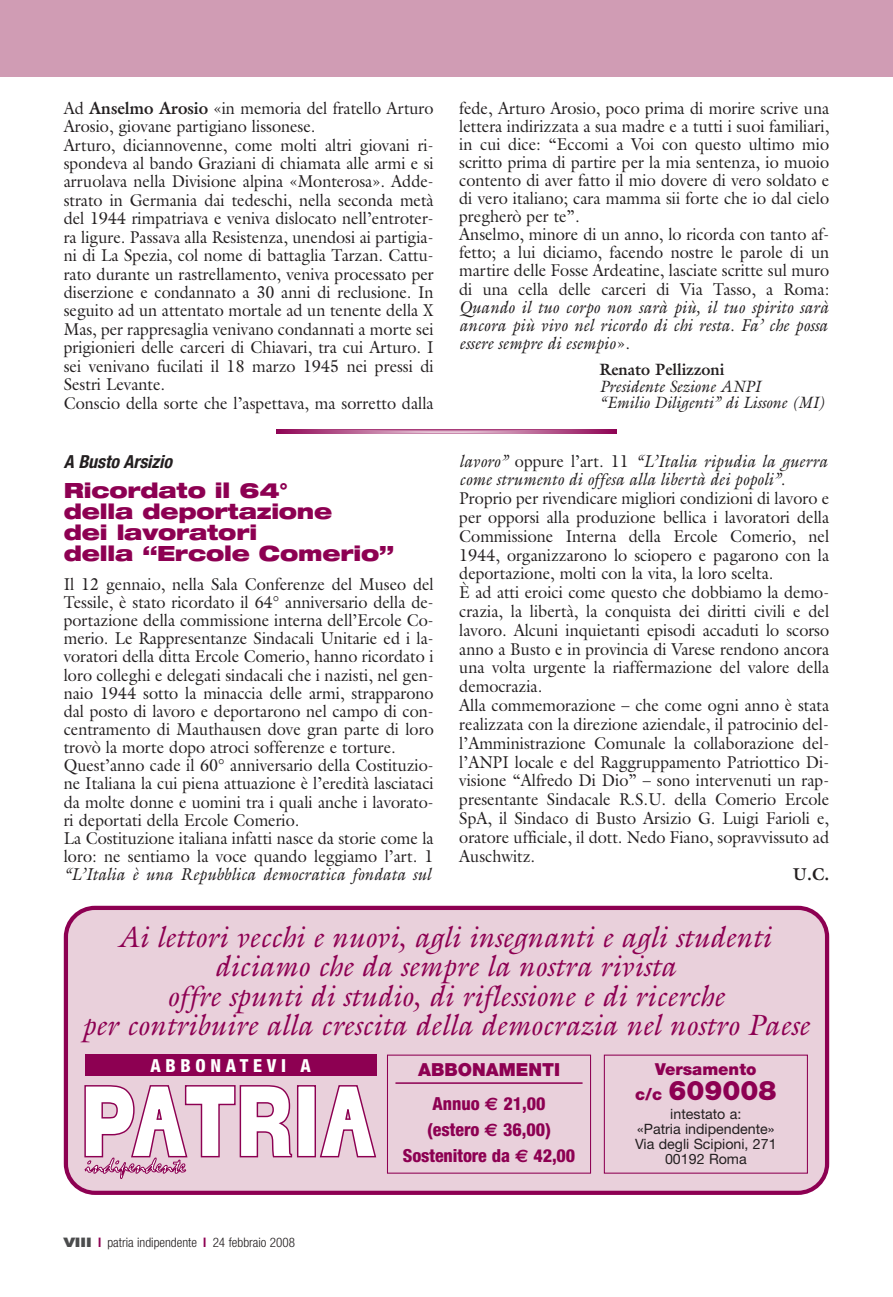
<style>
.page{position:relative;width:893px;height:1297px;background:#fff}
.page>*{position:absolute;margin:0;border:0;box-sizing:border-box;transform-origin:0 0}
.t1{font:italic 29.55px/29.5px "Galliard";color:#8d0052;text-align:center;scale:.96 1}
.t2{font:900 27px "Helvetica Neue";color:#8d0052}
.t3{font:900 expanded 21px/21.1px "Helvetica Neue";letter-spacing:-.01em;color:#8d0052}
.t4{font:800 condensed 18px/26px "Helvetica Neue";letter-spacing:-.005em;color:#8d0052;text-align:center}
.t5{font:900 18px/33.9px "Helvetica Neue";color:#8d0052;text-align:center}
.t6{font:italic 700 condensed 18px "Helvetica Neue";color:#231f20}
.t7{font:800 condensed 18px "Helvetica Neue";letter-spacing:.26em;color:#fff}
.t8{font:17.25px/18.1px "Galliard";color:#231f20;scale:.94 1}
.t9{font:italic 17.25px/18.1px "Galliard";color:#231f20;text-align:justify;scale:.94 1}
.t10{font:700 17.25px "Galliard";color:#231f20;scale:.94 1}
.t11{font:italic 16.5px/16.5px "Galliard";color:#231f20;scale:.94 1}
.t12{font:700 16.5px "Galliard";color:#231f20;scale:.94 1}
.t13{font:900 16.5px "Helvetica Neue";color:#8d0052}
.t14{font:14.25px/15.3px "Helvetica Neue";color:#231f20;text-align:center}
.t15{font:300 condensed 13.2px "Helvetica Neue";color:#231f20}
.s1{font-weight:700}
.s2{font-style:normal}
.s3{font-weight:800;font-stretch:condensed}
.s4{font-family:"Euro Sans";font-weight:700}
.s5{font-family:"Euro Sans";font-weight:700;font-stretch:normal}
.s6{font-size:16.5px}
.s7{font-weight:900;font-stretch:expanded;color:#4b4c4d}
.s8{font-weight:700;color:#8d0052}
</style>
<div class="page">
<svg style="left:276px;top:429px;width:341px;height:5px;background:#b55b8e"></svg>
<div style="left:64px;top:906px;width:765px;height:289px;background:#e9d0db"></div>
<div style="left:297px;top:1085px;width:19px;height:72px;background:#fff;border:1px solid #8d0052"></div>
<svg style="left:319px;top:1084px;width:58px;height:74px"></svg>
<svg style="left:84px;top:1084px;width:209px;height:96px"></svg>
<div style="left:85px;top:1054px;width:291px;height:22px;background:#8d0052"></div>
<div style="left:387px;top:1054px;width:204px;height:120px;border:1px solid #8d0052"></div>
<hr style="left:395px;top:1082px;width:188px;height:2px;background:#8d0052">
<div style="left:604px;top:1054px;width:204px;height:120px;border:1px solid #8d0052"></div>
<div style="left:0;top:0;width:893px;height:77px;background:#d09cb4"></div>
<p class="t8" style="left:64px;top:100px;width:395px">Ad <span class="s1">Anselmo Arosio</span> «in memoria del fratello Arturo Arosio, giovane partigiano lissonese.<br>Arturo, diciannovenne, come molti altri giovani ri&shy;spondeva al bando Graziani di chiamata alle armi e si arruolava nella Divisione alpina «Monterosa». Adde&shy;strato in Germania dai tedeschi, nella seconda metà del 1944 rimpatriava e veniva dislocato nell’entroter&shy;ra ligure. Passava alla Resistenza, unendosi ai partigia&shy;ni di La Spezia, col nome di battaglia Tarzan. Cattu&shy;rato durante un rastrellamento, veniva processato per diserzione e condannato a 30 anni di reclusione. In seguito ad un attentato mortale ad un tenente della X Mas, per rappresaglia venivano condannati a morte sei prigionieri delle carceri di Chiavari, tra cui Arturo. I sei venivano fucilati il 18 marzo 1945 nei pressi di Sestri Levante.<br>Conscio della sorte che l’aspettava, ma sorretto dalla</p>
<p class="t8" style="left:459px;top:101px;width:395px">fede, Arturo Arosio, poco prima di morire scrive una lettera indirizzata a sua madre e a tutti i suoi familiari, in cui dice: “Eccomi a Voi con questo ultimo mio scritto prima di partire per la mia sentenza, io muoio contento di aver fatto il mio dovere di vero soldato e di vero italiano; cara mamma sii forte che io dal cielo pregherò per te”.<br>Anselmo, minore di un anno, lo ricorda con tanto af&shy;fetto; a lui diciamo, facendo nostre le parole di un martire delle Fosse Ardeatine, lasciate scritte sul muro di una cella delle carceri di Via Tasso, a Roma:</p>
<p class="t9" style="left:459px;top:299px;width:394px">Quando il tuo corpo non sarà più, il tuo spirito sarà ancora più vivo nel ricordo di chi resta. Fa’ che possa essere sempre di esempio<span class="s2">».</span></p>
<p class="t12" style="left:600px;top:363px;width:134px">Renato Pellizzoni</p>
<p class="t11" style="left:600px;top:380px;width:241px">Presidente Sezione ANPI<br>“Emilio Diligenti” di Lissone (MI)</p>
<p class="t6" style="left:64px;top:455px;width:113px">A Busto Arsizio</p>
<p class="t3" style="left:64px;top:481px;width:332px">Ricordato il 64°<br>della deportazione<br>dei lavoratori<br>della “Ercole Comerio”</p>
<p class="t8" style="left:64px;top:577px;width:395px">Il 12 gennaio, nella Sala Conferenze del Museo del Tessile, è stato ricordato il 64° anniversario della de&shy;portazione della commissione interna dell’Ercole Co&shy;merio. Le Rappresentanze Sindacali Unitarie ed i la&shy;voratori della ditta Ercole Comerio, hanno ricordato i loro colleghi e delegati sindacali che i nazisti, nel gen&shy;naio 1944 sotto la minaccia delle armi, strapparono dal posto di lavoro e deportarono nel campo di con&shy;centramento di Mauthausen dove gran parte di loro trovò la morte dopo atroci sofferenze e torture.<br>Quest’anno cade il 60° anniversario della Costituzio&shy;ne Italiana la cui piena attuazione è l’eredità lasciataci da molte donne e uomini tra i quali anche i lavorato&shy;ri deportati della Ercole Comerio.<br>La Costituzione italiana infatti nasce da storie come la loro: ne sentiamo la voce quando leggiamo l’art. 1</p>
<p class="t9" style="left:64px;top:867px;width:392px">“L’Italia è una Repubblica democratica fondata sul</p>
<p class="t9" style="left:459px;top:453px;width:393px;line-height:18.8px">lavoro” <span class="s2">oppure l’art. 11</span> “L’Italia ripudia la guerra come strumento di offesa alla libertà dei popoli”.</p>
<p class="t8" style="left:459px;top:491px;width:395px;line-height:18.8px">Proprio per rivendicare migliori condizioni di lavoro e per opporsi alla produzione bellica i lavoratori della Commissione Interna della Ercole Comerio, nel 1944, organizzarono lo sciopero e pagarono con la deportazione, molti con la vita, la loro scelta.<br>È ad atti eroici come questo che dobbiamo la demo&shy;crazia, la libertà, la conquista dei diritti civili e del lavoro. Alcuni inquietanti episodi accaduti lo scorso anno a Busto e in provincia di Varese rendono ancora una volta urgente la riaffermazione del valore della democrazia.<br>Alla commemorazione – che come ogni anno è stata realizzata con la direzione aziendale, il patrocinio del&shy;l’Amministrazione Comunale la collaborazione del&shy;l’ANPI locale e del Raggruppamento Patriottico Di&shy;visione “Alfredo Di Dio” – sono intervenuti un rap&shy;presentante Sindacale R.S.U. della Comerio Ercole SpA, il Sindaco di Busto Arsizio G. Luigi Farioli e, oratore ufficiale, il dott. Nedo Fiano, sopravvissuto ad Auschwitz.</p>
<p class="t10" style="left:793px;top:868px;width:40px">U.C.</p>
<h1 class="t1" style="left:82px;top:925px;width:759px">Ai lettori vecchi e nuovi, agli insegnanti e agli studenti diciamo che da sempre la nostra rivista<br>offre spunti di studio, di riflessione e di ricerche<br>per contribuire alla crescita della democrazia nel nostro Paese</h1>
<p class="t7" style="left:150px;top:1059px;width:162px">ABBONATEVI A</p>
<p class="t5" style="left:418px;top:1054px;width:143px">ABBONAMENTI<br><span class="s3">Annuo</span> <span class="s4">€</span> <span class="s3">21,00</span></p>
<p class="t4" style="left:403px;top:1118px;width:174px">(estero <span class="s5">€</span> 36,00)<br>Sostenitore da <span class="s5">€</span> 42,00</p>
<p class="t13" style="left:655px;top:1063px;width:103px">Versamento</p>
<h2 class="t2" style="left:635px;top:1080px;width:143px"><span class="s6">c/c</span> 609008</h2>
<p class="t14" style="left:635px;top:1107px;width:143px">intestato a:<br>«Patria indipendente»<br>Via degli Scipioni, 271<br>00192 Roma</p>
<p class="t15" style="left:64px;top:1238px;width:233px"><span class="s7">VIII</span> <span class="s8">l</span> patria indipendente <span class="s8">l</span> 24 febbraio 2008</p>
</div>
